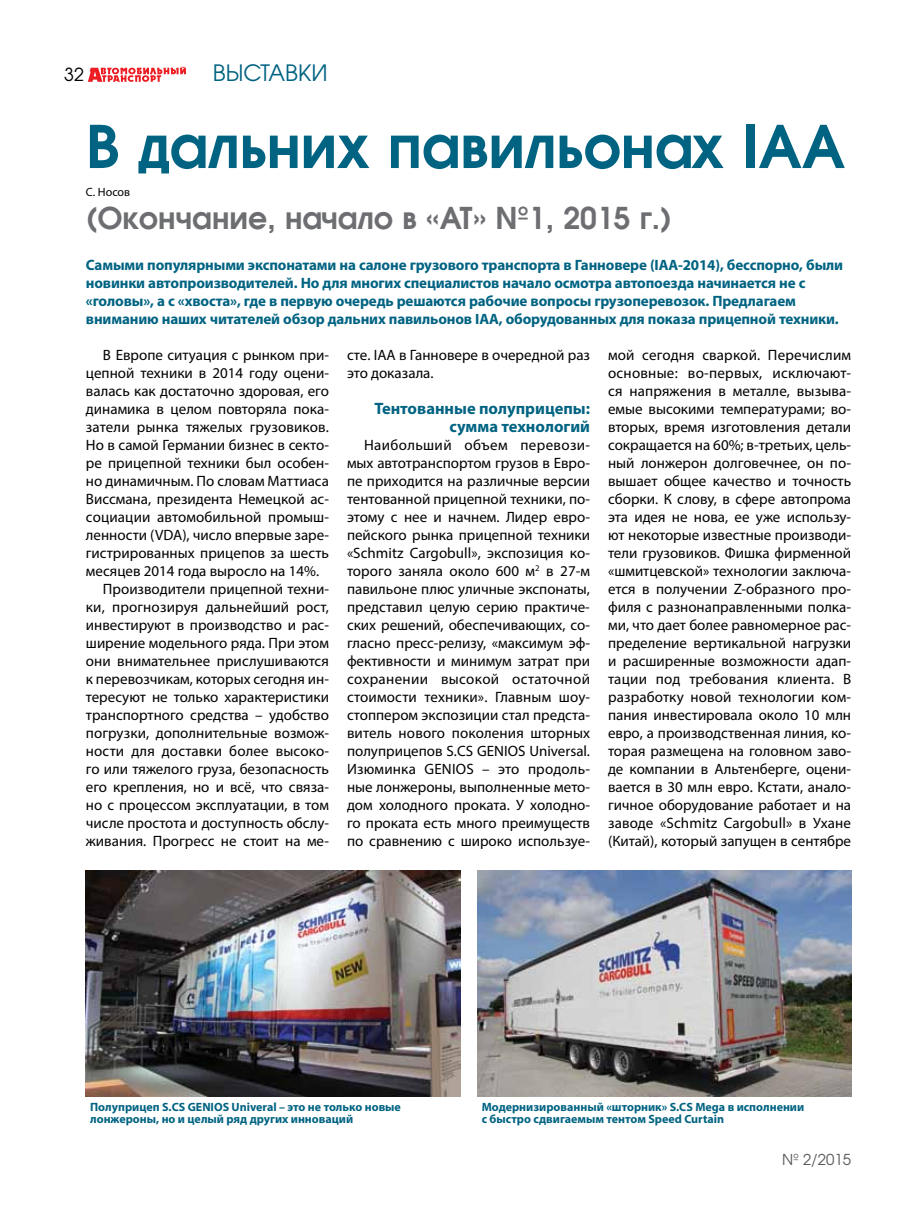
<style>
.page{position:relative;width:915px;height:1212px;background:#fff}
.page>*{position:absolute;margin:0;border:0;box-sizing:border-box;transform-origin:0 0}
.t1{font:700 58.5px "AG Avalanche C";color:#006382}
.t2{font:700 30px "AG Avalanche C";color:#6d6e71}
.t3{font:22.5px "AG Avalanche C";color:#006382}
.t4{font:18px "AG Avalanche C";color:#000}
.t5{font:700 16.5px/18px "Myriad Pro";color:#006382;text-align:right}
.t6{font:15px/18px "Myriad Pro";color:#000;text-align:justify}
.t7{font:700 15px/18px "Myriad Pro";letter-spacing:-.01em;color:#006382}
.t8{font:15px "AG Avalanche C";color:#58595b}
.t9{font:700 12px/12px "Myriad Pro";color:#006382}
.t10{font:12px "Myriad Pro";color:#000}
</style>
<div class="page">
<svg style="left:88px;top:66px;width:98px;height:16px"></svg>
<img style="left:86px;top:871px;width:374px;height:225px">
<img style="left:477px;top:871px;width:374px;height:225px">
<p class="t4" style="left:64px;top:63px;width:21px">32</p>
<h3 class="t3" style="left:213px;top:59px;width:116px">ВЫСТАВКИ</h3>
<h1 class="t1" style="left:86px;top:108px;width:760px">В дальних павильонах IAA</h1>
<h2 class="t2" style="left:86px;top:199px;width:587px">(Окончание, начало в «АТ» №1, 2015 г.)</h2>
<p class="t7" style="left:86px;top:255px;width:758px">Самыми популярными экспонатами на салоне грузового транспорта в Ганновере (IAA-2014), бесспорно, были новинки автопроизводителей. Но для многих специалистов начало осмотра автопоезда начинается не с «головы», а с «хвоста», где в первую очередь решаются рабочие вопросы грузоперевозок. Предлагаем вниманию наших читателей обзор дальних павильонов IAA, оборудованных для показа прицепной техники.</p>
<p class="t10" style="left:86px;top:185px;width:46px">С. Носов</p>
<p class="t6" style="left:103px;top:346px;width:227px">В Европе ситуация с рынком при-</p>
<p class="t6" style="left:86px;top:364px;width:244px">цепной техники в 2014 году оцени-</p>
<p class="t6" style="left:86px;top:382px;width:244px">валась как достаточно здоровая, его</p>
<p class="t6" style="left:86px;top:400px;width:244px">динамика в целом повторяла пока-</p>
<p class="t6" style="left:86px;top:418px;width:244px">затели рынка тяжелых грузовиков.</p>
<p class="t6" style="left:86px;top:436px;width:244px">Но в самой Германии бизнес в секто-</p>
<p class="t6" style="left:86px;top:454px;width:244px">ре прицепной техники был особен-</p>
<p class="t6" style="left:86px;top:472px;width:244px">но динамичным. По словам Маттиаса</p>
<p class="t6" style="left:86px;top:490px;width:244px">Виссмана, президента Немецкой ас-</p>
<p class="t6" style="left:86px;top:508px;width:244px">социации автомобильной промыш-</p>
<p class="t6" style="left:86px;top:526px;width:244px">ленности (VDA), число впервые заре-</p>
<p class="t6" style="left:86px;top:544px;width:244px">гистрированных прицепов за шесть</p>
<p class="t6" style="left:86px;top:562px;width:234px">месяцев 2014 года выросло на 14%.</p>
<p class="t6" style="left:103px;top:580px;width:227px">Производители прицепной техни-</p>
<p class="t6" style="left:86px;top:598px;width:244px">ки, прогнозируя дальнейший рост,</p>
<p class="t6" style="left:86px;top:616px;width:244px">инвестируют в производство и рас-</p>
<p class="t6" style="left:86px;top:634px;width:244px">ширение модельного ряда. При этом</p>
<p class="t6" style="left:86px;top:652px;width:244px">они внимательнее прислушиваются</p>
<p class="t6" style="left:86px;top:670px;width:244px">к перевозчикам, которых сегодня ин-</p>
<p class="t6" style="left:86px;top:688px;width:244px">тересуют не только характеристики</p>
<p class="t6" style="left:86px;top:706px;width:244px">транспортного средства – удобство</p>
<p class="t6" style="left:86px;top:724px;width:244px">погрузки, дополнительные возмож-</p>
<p class="t6" style="left:86px;top:742px;width:244px">ности для доставки более высоко-</p>
<p class="t6" style="left:86px;top:760px;width:244px">го или тяжелого груза, безопасность</p>
<p class="t6" style="left:86px;top:778px;width:244px">его крепления, но и всё, что связа-</p>
<p class="t6" style="left:86px;top:796px;width:244px">но с процессом эксплуатации, в том</p>
<p class="t6" style="left:86px;top:814px;width:244px">числе простота и доступность обслу-</p>
<p class="t6" style="left:86px;top:832px;width:244px">живания. Прогресс не стоит на ме-</p>
<p class="t6" style="left:347px;top:346px;width:244px">сте. IAA в Ганновере в очередной раз это доказала.</p>
<p class="t5" style="left:374px;top:399px;width:217px">Тентованные полуприцепы: сумма технологий</p>
<p class="t6" style="left:347px;top:436px;width:244px;text-indent:17px">Наибольший объем перевози&shy;мых автотранспортом грузов в Евро&shy;пе приходится на различные версии тентованной прицепной техники, по&shy;этому с нее и начнем. Лидер евро&shy;пейского рынка прицепной техники «Schmitz Cargobull», экспозиция ко&shy;торого заняла около 600 м<sup>2</sup> в 27-м павильоне плюс уличные экспонаты, представил целую серию практиче&shy;ских решений, обеспечивающих, со&shy;гласно пресс-релизу, «максимум эф&shy;фективности и минимум затрат при сохранении высокой остаточной стоимости техники». Главным шоу&shy;стоппером экспозиции стал предста&shy;витель нового поколения шторных полуприцепов S.CS GENIOS Universal.<br>Изюминка GENIOS – это продоль&shy;ные лонжероны, выполненные мето&shy;дом холодного проката. У холодно&shy;го проката есть много преимуществ по сравнению с широко используе-</p>
<p class="t6" style="left:608px;top:346px;width:244px">мой сегодня сваркой. Перечислим основные: во-первых, исключают&shy;ся напряжения в металле, вызыва&shy;емые высокими температурами; во&shy;вторых, время изготовления детали сокращается на 60%; в-третьих, цель&shy;ный лонжерон долговечнее, он по&shy;вышает общее качество и точность сборки. К слову, в сфере автопрома эта идея не нова, ее уже использу&shy;ют некоторые известные производи&shy;тели грузовиков. Фишка фирменной «шмитцевской» технологии заключа&shy;ется в получении Z-образного про&shy;филя с разнонаправленными полка&shy;ми, что дает более равномерное рас&shy;пределение вертикальной нагрузки и расширенные возможности адап&shy;тации под требования клиента. В разработку новой технологии ком&shy;пания инвестировала около 10 млн евро, а производственная линия, ко&shy;торая размещена на головном заво&shy;де компании в Альтенберге, оцени&shy;вается в 30 млн евро. Кстати, анало&shy;гичное оборудование работает и на заводе «Schmitz Cargobull» в Ухане (Китай), который запущен в сентябре</p>
<p class="t9" style="left:90px;top:1101px;width:312px">Полуприцеп S.CS GENIOS Univeral – это не только новые лонжероны, но и целый ряд других инноваций</p>
<p class="t9" style="left:481px;top:1101px;width:324px">Модернизированный «шторник» S.CS Mega в исполнении с быстро сдвигаемым тентом Speed Curtain</p>
<p class="t8" style="left:781px;top:1150px;width:70px">№ 2/2015</p>
</div>
